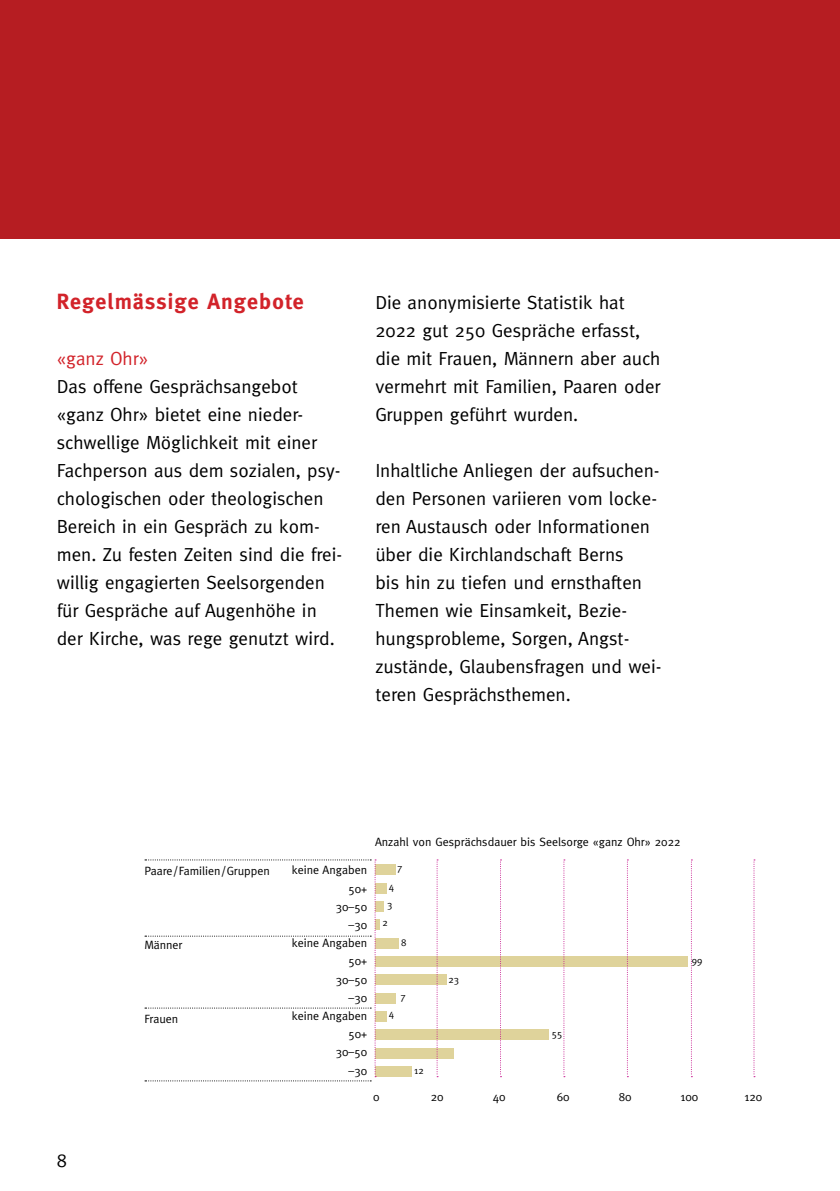
<style>
.page{position:relative;width:840px;height:1191px;background:#fff}
.page>*{position:absolute;margin:0;border:0;box-sizing:border-box;transform-origin:0 0}
.t1{font:700 22px "Meta";letter-spacing:.05em;color:#d2232a}
.t2{font:19px/28px "Meta";color:#000}
.t3{font:19px "Meta";color:#d2232a}
.t4{font:12px/18.2px "Meta";color:#000;text-align:right}
.t5{font:10px/18.2px "Meta";color:#000;text-align:center}
</style>
<div class="page">
<div style="left:811px;top:0;width:28px;height:238px;background:#b61d22"></div>
<div style="left:0;top:0;width:811px;height:238px;background:#b61d22"></div>
<div style="left:375px;top:864px;width:20px;height:11px;background:#dfd39b"></div>
<div style="left:375px;top:883px;width:11px;height:10px;background:#dfd39b"></div>
<div style="left:375px;top:901px;width:8px;height:10px;background:#dfd39b"></div>
<hr style="left:375px;top:919px;width:4px;height:11px;background:#dfd39b">
<div style="left:375px;top:938px;width:24px;height:10px;background:#dfd39b"></div>
<div style="left:375px;top:956px;width:312px;height:10px;background:#dfd39b"></div>
<div style="left:375px;top:974px;width:71px;height:11px;background:#dfd39b"></div>
<div style="left:375px;top:1011px;width:11px;height:10px;background:#dfd39b"></div>
<div style="left:375px;top:1029px;width:173px;height:11px;background:#dfd39b"></div>
<div style="left:375px;top:1048px;width:78px;height:10px;background:#dfd39b"></div>
<div style="left:375px;top:1066px;width:36px;height:10px;background:#dfd39b"></div>
<div style="left:375px;top:993px;width:20px;height:10px;background:#dfd39b"></div>
<svg style="left:436px;top:859px;width:2px;height:218px"></svg>
<svg style="left:499px;top:859px;width:2px;height:218px"></svg>
<svg style="left:563px;top:859px;width:1px;height:218px"></svg>
<svg style="left:626px;top:859px;width:2px;height:218px"></svg>
<svg style="left:690px;top:859px;width:2px;height:218px"></svg>
<svg style="left:753px;top:859px;width:1px;height:218px"></svg>
<svg style="left:145px;top:859px;width:231px;height:222px"></svg>
<p class="t1" style="left:57px;top:288px;width:248px">Regelmässige Angebote</p>
<p class="t3" style="left:57px;top:347px;width:93px">«ganz Ohr»</p>
<p class="t2" style="left:57px;top:372px;width:287px">Das offene Gesprächsangebot «ganz Ohr» bietet eine nieder&shy;schwellige Möglichkeit mit einer<br>Fachperson aus dem sozialen, psy&shy;chologischen oder theologischen<br>Bereich in ein Gespräch zu kom&shy;men. Zu festen Zeiten sind die frei&shy;willig engagierten Seelsorgenden für Gespräche auf Augenhöhe in der Kirche, was rege genutzt wird.</p>
<p class="t2" style="left:375px;top:288px;width:287px">Die anonymisierte Statistik hat<br>2022 gut 250 Gespräche erfasst, die mit Frauen, Männern aber auch vermehrt mit Familien, Paaren oder<br>Gruppen geführt wurden.</p>
<p class="t2" style="left:375px;top:456px;width:287px">Inhaltliche Anliegen der aufsuchen&shy;den Personen variieren vom locke&shy;ren Austausch oder Informationen über die Kirchlandschaft Berns<br>bis hin zu tiefen und ernsthaften<br>Themen wie Einsamkeit, Bezie&shy;hungsprobleme, Sorgen, Angst&shy;zustände, Glaubensfragen und wei&shy;teren Gesprächsthemen.</p>
<p class="t4" style="left:375px;top:833px;width:307px">Anzahl von Gesprächsdauer bis Seelsorge «ganz Ohr» 2022</p>
<p class="t4" style="left:144px;top:862px;width:127px">Paare/ Familien/Gruppen</p>
<p class="t4" style="left:144px;top:936px;width:39px">Männer</p>
<p class="t4" style="left:144px;top:1010px;width:35px">Frauen</p>
<p class="t4" style="left:292px;top:861px;width:77px">keine Angaben<br>50+<br>30–50<br>–30<br>keine Angaben<br>50+<br>30–50<br>–30<br>keine Angaben<br>50+<br>30–50<br>–30</p>
<p class="t5" style="left:397px;top:858px;width:7px">7</p>
<p class="t5" style="left:388px;top:877px;width:7px">4</p>
<p class="t5" style="left:382px;top:895px;width:11px">3<br>2</p>
<p class="t5" style="left:401px;top:933px;width:7px">8</p>
<p class="t5" style="left:400px;top:987px;width:7px">7</p>
<p class="t5" style="left:388px;top:1004px;width:7px">4</p>
<p class="t5" style="left:414px;top:1060px;width:11px">12</p>
<p class="t5" style="left:448px;top:970px;width:12px">23</p>
<p class="t5" style="left:551px;top:1024px;width:12px">55</p>
<p class="t5" style="left:691px;top:951px;width:12px">99</p>
<p class="t2" style="left:57px;top:1146px;width:12px">8</p>
<p class="t4" style="left:373px;top:1088px;width:8px">0</p>
<p class="t4" style="left:430px;top:1088px;width:14px">20</p>
<p class="t4" style="left:492px;top:1088px;width:14px">40</p>
<p class="t4" style="left:556px;top:1088px;width:14px">60</p>
<p class="t4" style="left:618px;top:1088px;width:14px">80</p>
<p class="t4" style="left:680px;top:1088px;width:19px">100</p>
<p class="t4" style="left:744px;top:1088px;width:19px">120</p>
</div>
